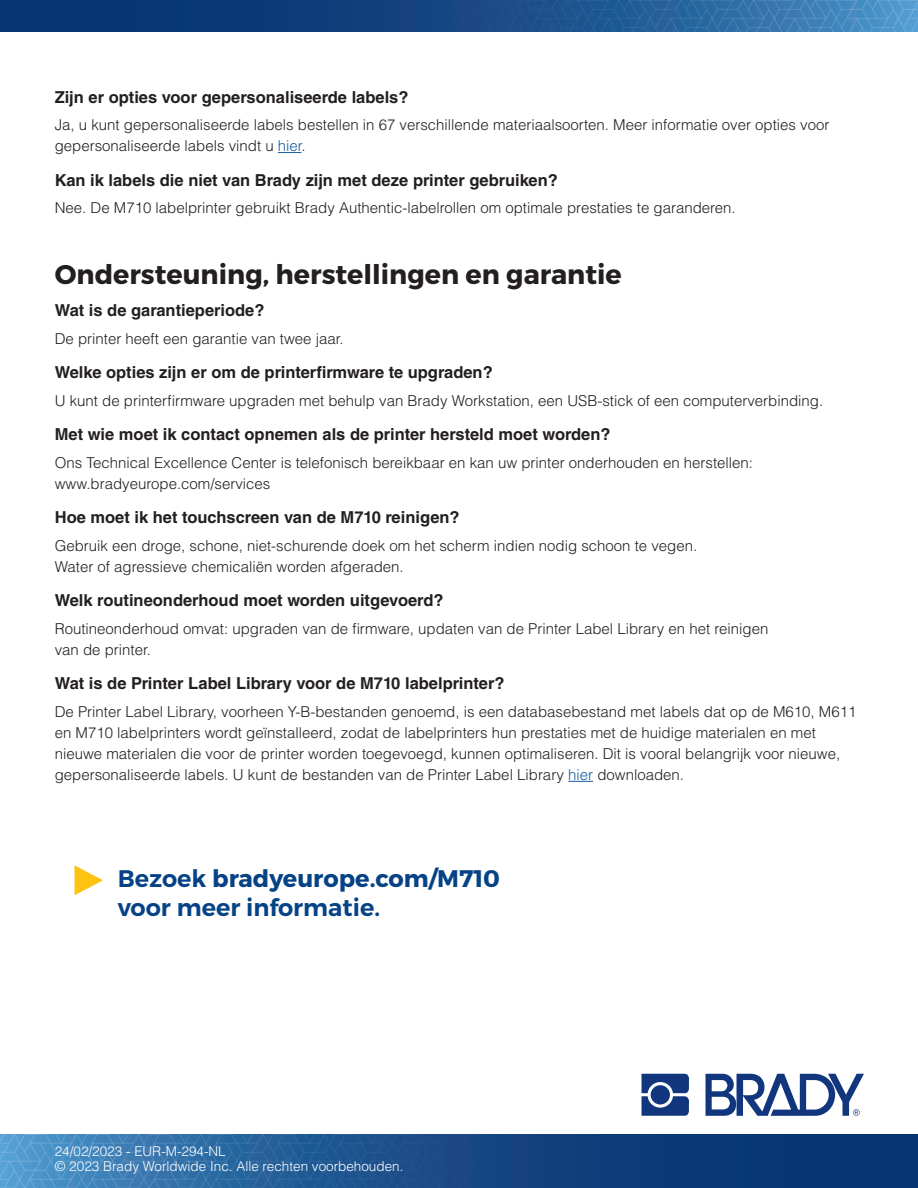
<style>
.page{position:relative;width:918px;height:1188px;background:#fff}
.page>*{position:absolute;margin:0;border:0;box-sizing:border-box;transform-origin:0 0}
.Section_Header{font:700 27px "Montserrat";color:#231f20}
.Section_Header-2{font:600 24px/28.8px "Montserrat";color:#054286}
.FAQ_QUESTIONS{font:700 16.5px "Helvetica LT Std";color:#231f20}
.Body_Copy{font:300 15px/21px "Helvetica LT Std";color:#231f20}
.Body_Copy-2{font:300 13.5px/15px "Helvetica LT Std";color:#fff}
.s1{color:#175d9e}
.s2{font-weight:700}
</style>
<div class="page">
<img style="left:0;top:0;width:918px;height:32px">
<img style="left:0;top:1134px;width:918px;height:54px">
<svg style="left:568px;top:781px;width:25px;height:1px"></svg>
<svg style="left:642px;top:1074px;width:47px;height:42px;background:#3c5a95"></svg>
<div style="left:651px;top:1085px;width:19px;height:19px;background:#11367e;border-radius:50%"></div>
<svg style="left:706px;top:1074px;width:158px;height:42px"></svg>
<svg style="left:75px;top:865px;width:28px;height:30px"></svg>
<svg style="left:278px;top:152px;width:24px;height:1px"></svg>
<p class="FAQ_QUESTIONS" style="left:55px;top:87px;width:355px">Zijn er opties voor gepersonaliseerde labels?</p>
<p class="Body_Copy" style="left:55px;top:114px;width:776px">Ja, u kunt gepersonaliseerde labels bestellen in 67 verschillende materiaalsoorten. Meer informatie over opties voor gepersonaliseerde labels vindt u <span class="s1">hier</span>.</p>
<p class="FAQ_QUESTIONS" style="left:55px;top:170px;width:505px">Kan ik labels die niet van Brady zijn met deze printer gebruiken?</p>
<p class="Body_Copy" style="left:55px;top:197px;width:683px">Nee. De M710 labelprinter gebruikt Brady Authentic-labelrollen om optimale prestaties te garanderen.</p>
<p class="Section_Header" style="left:55px;top:257px;width:569px">Ondersteuning, herstellingen en garantie</p>
<p class="FAQ_QUESTIONS" style="left:55px;top:301px;width:211px">Wat is de garantieperiode?</p>
<p class="Body_Copy" style="left:55px;top:328px;width:290px">De printer heeft een garantie van twee jaar.</p>
<p class="FAQ_QUESTIONS" style="left:55px;top:363px;width:439px">Welke opties zijn er om de printerfirmware te upgraden?</p>
<p class="Body_Copy" style="left:55px;top:390px;width:770px">U kunt de printerfirmware upgraden met behulp van Brady Workstation, een USB-stick of een computerverbinding.</p>
<p class="FAQ_QUESTIONS" style="left:55px;top:425px;width:557px">Met wie moet ik contact opnemen als de printer hersteld moet worden?</p>
<p class="Body_Copy" style="left:55px;top:452px;width:700px">Ons Technical Excellence Center is telefonisch bereikbaar en kan uw printer onderhouden en herstellen: www.bradyeurope.com/services</p>
<p class="FAQ_QUESTIONS" style="left:55px;top:508px;width:406px">Hoe moet ik het touchscreen van de M710 reinigen?</p>
<p class="Body_Copy" style="left:55px;top:535px;width:644px">Gebruik een droge, schone, niet-schurende doek om het scherm indien nodig schoon te vegen.<br>Water of agressieve chemicaliën worden afgeraden.</p>
<p class="FAQ_QUESTIONS" style="left:55px;top:590px;width:390px">Welk routineonderhoud moet worden uitgevoerd?</p>
<p class="Body_Copy" style="left:55px;top:618px;width:715px">Routineonderhoud omvat: upgraden van de firmware, updaten van de Printer Label Library en het reinigen van de printer.</p>
<p class="FAQ_QUESTIONS" style="left:55px;top:673px;width:451px">Wat is de Printer Label Library voor de M710 labelprinter?</p>
<p class="Body_Copy" style="left:55px;top:701px;width:803px">De Printer Label Library, voorheen Y-B-bestanden genoemd, is een databasebestand met labels dat op de M610, M611 en M710 labelprinters wordt geïnstalleerd, zodat de labelprinters hun prestaties met de huidige materialen en met nieuwe materialen die voor de printer worden toegevoegd, kunnen optimaliseren. Dit is vooral belangrijk voor nieuwe, gepersonaliseerde labels. U kunt de bestanden van de Printer Label Library <span class="s1">hier</span> downloaden.</p>
<p class="Section_Header-2" style="left:118px;top:865px;width:384px">Bezoek <span class="s2">bradyeurope.com/M710 </span>voor meer informatie.</p>
<p class="Body_Copy-2" style="left:55px;top:1143px;width:350px">24/02/2023 - EUR-M-294-NL<br>© 2023 Brady Worldwide Inc. Alle rechten voorbehouden.</p>
</div>
